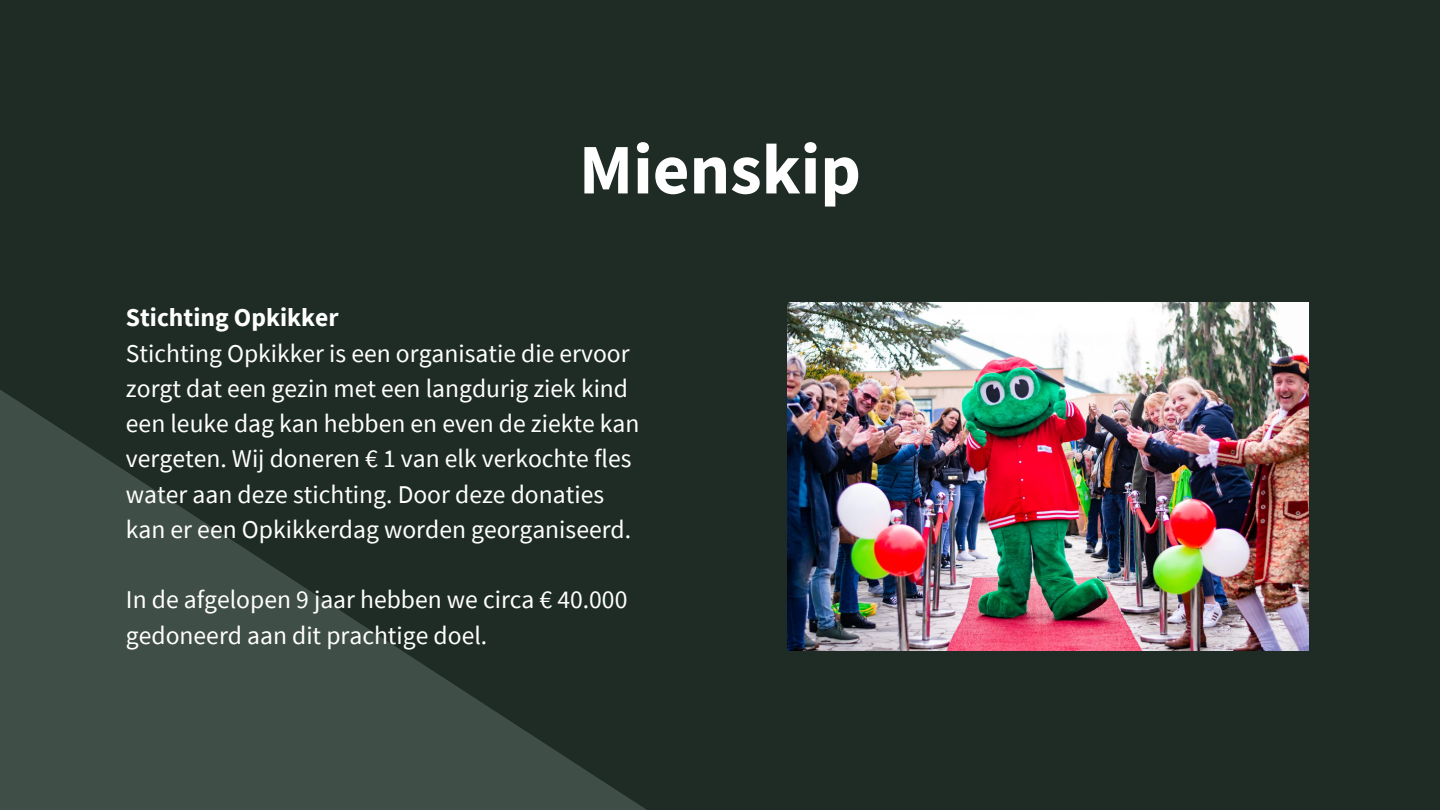
<style>
.page{position:relative;width:1440px;height:810px;background:#1e2c25}
.page>*{position:absolute;margin:0;border:0;box-sizing:border-box;transform-origin:0 0}
.t1{font:700 71.1px "Source Sans Pro";color:#fff}
.t2{font:25.6px/35.2px "Source Sans Pro";color:#fff}
.t3{font:700 25.6px "Source Sans Pro";color:#fff}
</style>
<div class="page">
<svg style="left:0;top:390px;width:964px;height:420px"></svg>
<img style="left:787px;top:303px;width:521px;height:347px">
<h1 class="t1" style="left:579px;top:123px;width:284px">Mienskip</h1>
<p class="t3" style="left:126px;top:301px;width:214px">Stichting Opkikker</p>
<p class="t2" style="left:126px;top:335px;width:515px">Stichting Opkikker is een organisatie die ervoor zorgt dat een gezin met een langdurig ziek kind een leuke dag kan hebben en even de ziekte kan vergeten. Wij doneren € 1 van elk verkochte fles water aan deze stichting. Door deze donaties kan er een Opkikkerdag worden georganiseerd.</p>
<p class="t2" style="left:126px;top:582px;width:503px">In de afgelopen 9 jaar hebben we circa € 40.000 gedoneerd aan dit prachtige doel.</p>
</div>
